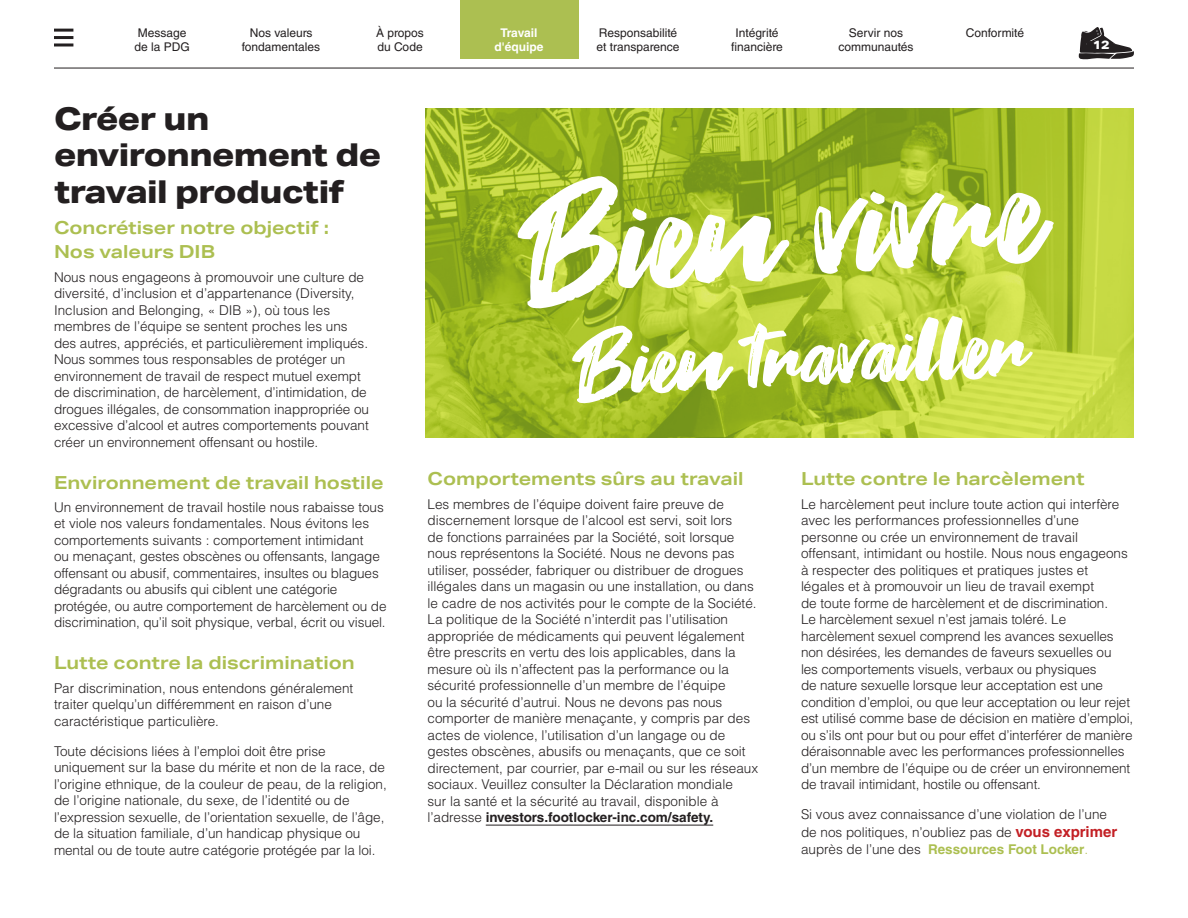
<style>
.page{position:relative;width:1188px;height:918px;background:#fff}
.page>*{position:absolute;margin:0;border:0;box-sizing:border-box;transform-origin:0 0}
.BT{font:151.5px "Fontjek";color:#fff}
.BT-2{font:90px "Fontjek";color:#fff}
.T__5{font:800 31.5px/36px "Aktiv Grotesk Ex";letter-spacing:-.02em;color:#231f20}
.T4{font:700 18px/24px "Aktiv Grotesk Ex";color:#acbf51}
.BT-3{font:300 13.5px/16.5px "Helvetica LT Std";color:#231f20}
.BT-4{font:700 13.5px "Helvetica LT Std";color:#acbf51}
.t1{font:12px/13.5px "Helvetica LT Std";color:#231f20;text-align:center}
.t2{font:700 12px/13.5px "Helvetica LT Std";color:#fff;text-align:center}
.t3{font:800 12px "Aktiv Grotesk Ex";color:#fff}
.s1{font-weight:700}
.s2{font-weight:700;font-size:15px;color:#c32025}
.s3{font-weight:300;color:#231f20}
.s4{font-weight:300}
</style>
<div class="page">
<hr style="left:486px;top:825px;width:227px;height:1px;background:#231f20">
<svg style="left:426px;top:108px;width:708px;height:329px;background:#a8c12d"></svg>
<hr style="left:54px;top:68px;width:1080px;height:1px;background:#231f20">
<div style="left:460px;top:0;width:119px;height:59px;background:#acbf51"></div>
<hr style="left:54px;top:29px;width:19px;height:3px;background:#231f20">
<hr style="left:54px;top:36px;width:19px;height:3px;background:#231f20">
<hr style="left:54px;top:43px;width:19px;height:3px;background:#231f20">
<svg style="left:1079px;top:27px;width:55px;height:32px"></svg>
<p class="t1" style="left:134px;top:26px;width:57px;text-align:left">Message de la PDG</p>
<p class="t1" style="left:242px;top:26px;width:80px">Nos valeurs fondamentales</p>
<p class="t1" style="left:376px;top:26px;width:49px;text-align:left">À propos du Code</p>
<p class="t1" style="left:597px;top:26px;width:85px;text-align:left">Responsabilité et transparence</p>
<p class="t1" style="left:731px;top:26px;width:53px">Intégrité financière</p>
<p class="t1" style="left:839px;top:26px;width:76px">Servir nos communautés</p>
<p class="t1" style="left:966px;top:26px;width:60px">Conformité</p>
<p class="t2" style="left:495px;top:26px;width:50px">Travail d'équipe</p>
<p class="t3" style="left:1093px;top:38px;width:18px">12</p>
<p class="T__5" style="left:54px;top:101px;width:329px">Créer un environnement de travail productif</p>
<p class="T4" style="left:54px;top:216px;width:277px">Concrétiser notre objectif :<br>Nos valeurs DIB</p>
<p class="BT-3" style="left:54px;top:269px;width:317px">Nous nous engageons à promouvoir une culture de diversité, d’inclusion et d’appartenance (Diversity, Inclusion and Belonging, « DIB »), où tous les membres de l’équipe se sentent proches les uns des autres, appréciés, et particulièrement impliqués.<br>Nous sommes tous responsables de protéger un environnement de travail de respect mutuel exempt de discrimination, de harcèlement, d’intimidation, de drogues illégales, de consommation inappropriée ou excessive d’alcool et autres comportements pouvant créer un environnement offensant ou hostile.</p>
<p class="T4" style="left:54px;top:470px;width:331px">Environnement de travail hostile</p>
<p class="BT-3" style="left:54px;top:499px;width:334px">Un environnement de travail hostile nous rabaisse tous et viole nos valeurs fondamentales. Nous évitons les comportements suivants : comportement intimidant<br>ou menaçant, gestes obscènes ou offensants, langage offensant ou abusif, commentaires, insultes ou blagues dégradants ou abusifs qui ciblent une catégorie protégée, ou autre comportement de harcèlement ou de discrimination, qu’il soit physique, verbal, écrit ou visuel.</p>
<p class="T4" style="left:54px;top:651px;width:302px">Lutte contre la discrimination</p>
<p class="BT-3" style="left:54px;top:680px;width:301px">Par discrimination, nous entendons généralement traiter quelqu’un différemment en raison d’une caractéristique particulière.</p>
<p class="BT-3" style="left:54px;top:743px;width:334px">Toute décisions liées à l’emploi doit être prise uniquement sur la base du mérite et non de la race, de l’origine ethnique, de la couleur de peau, de la religion, de l’origine nationale, du sexe, de l’identité ou de l’expression sexuelle, de l’orientation sexuelle, de l’âge, de la situation familiale, d’un handicap physique ou mental ou de toute autre catégorie protégée par la loi.</p>
<p class="BT" style="left:517px;top:150px;width:524px;rotate:-4deg">Bien vivre</p>
<p class="BT-2" style="left:572px;top:311px;width:455px;rotate:-3deg">Bien travailler</p>
<p class="T4" style="left:428px;top:467px;width:318px">Comportements sûrs au travail</p>
<p class="BT-3" style="left:428px;top:495px;width:332px">Les membres de l’équipe doivent faire preuve de discernement lorsque de l’alcool est servi, soit lors<br>de fonctions parrainées par la Société, soit lorsque nous représentons la Société. Nous ne devons pas utiliser, posséder, fabriquer ou distribuer de drogues illégales dans un magasin ou une installation, ou dans le cadre de nos activités pour le compte de la Société.<br>La politique de la Société n’interdit pas l’utilisation appropriée de médicaments qui peuvent légalement être prescrits en vertu des lois applicables, dans la mesure où ils n’affectent pas la performance ou la sécurité professionnelle d’un membre de l’équipe<br>ou la sécurité d’autrui. Nous ne devons pas nous comporter de manière menaçante, y compris par des actes de violence, l’utilisation d’un langage ou de gestes obscènes, abusifs ou menaçants, que ce soit directement, par courrier, par e-mail ou sur les réseaux sociaux. Veuillez consulter la Déclaration mondiale<br>sur la santé et la sécurité au travail, disponible à l’adresse <span class="s1">investors.footlocker-inc.com/safety.</span></p>
<p class="T4" style="left:801px;top:467px;width:285px">Lutte contre le harcèlement</p>
<p class="BT-3" style="left:801px;top:495px;width:334px">Le harcèlement peut inclure toute action qui interfère avec les performances professionnelles d’une personne ou crée un environnement de travail offensant, intimidant ou hostile. Nous nous engageons à respecter des politiques et pratiques justes et légales et à promouvoir un lieu de travail exempt<br>de toute forme de harcèlement et de discrimination.<br>Le harcèlement sexuel n’est jamais toléré. Le harcèlement sexuel comprend les avances sexuelles non désirées, les demandes de faveurs sexuelles ou<br>les comportements visuels, verbaux ou physiques<br>de nature sexuelle lorsque leur acceptation est une condition d’emploi, ou que leur acceptation ou leur rejet est utilisé comme base de décision en matière d’emploi, ou s’ils ont pour but ou pour effet d’interférer de manière déraisonnable avec les performances professionnelles d’un membre de l’équipe ou de créer un environnement de travail intimidant, hostile ou offensant.</p>
<p class="BT-3" style="left:801px;top:805px;width:318px;line-height:18px">Si vous avez connaissance d’une violation de l’une de nos politiques, n’oubliez pas de <span class="s2">vous exprimer</span></p>
<p class="BT-4" style="left:801px;top:841px;width:289px"><span class="s3">auprès de l’une des</span> Ressources Foot Locker<span class="s4">.</span></p>
</div>
